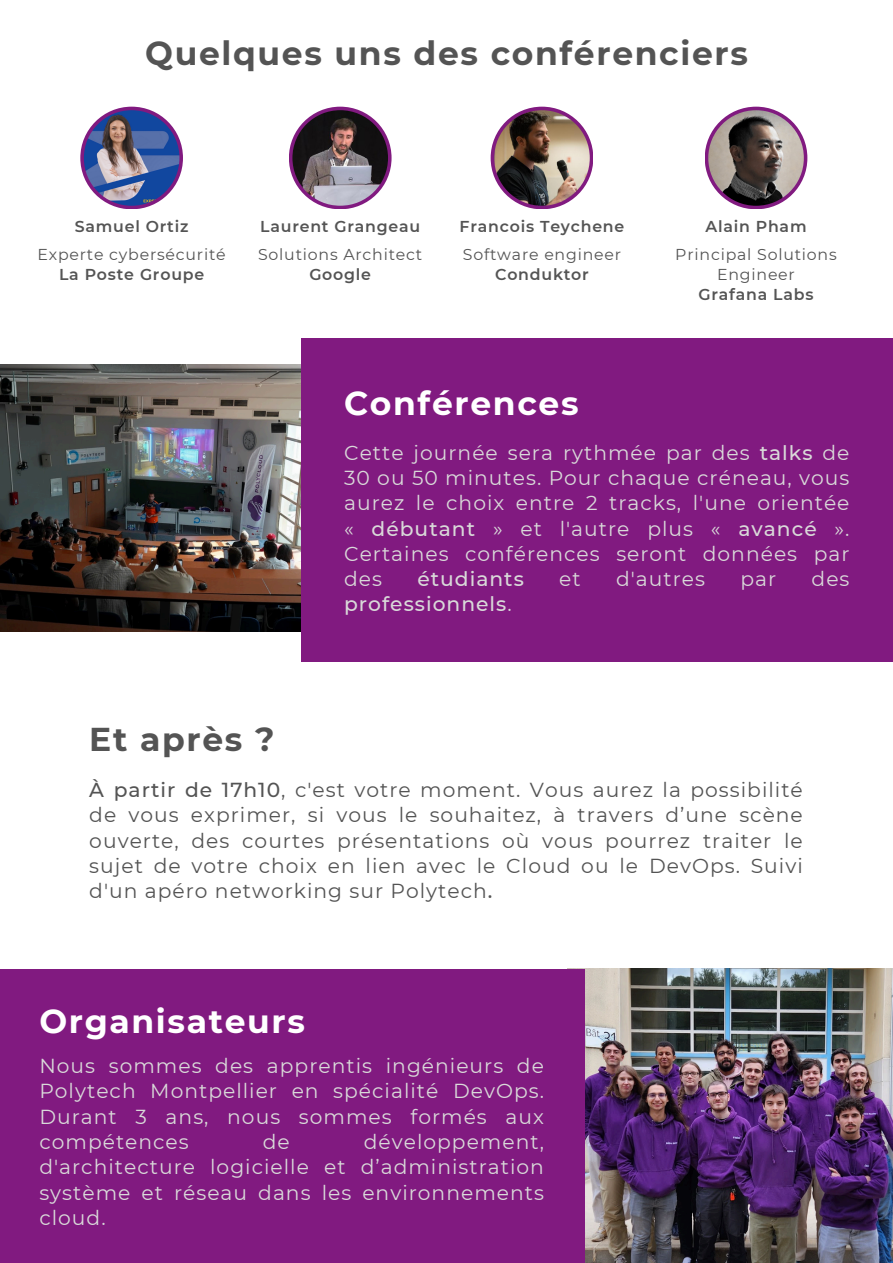
<style>
.page{position:relative;width:893px;height:1263px;background:#fff}
.page>*{position:absolute;margin:0;border:0;box-sizing:border-box;transform-origin:0 0}
.t1{font:700 33px "Montserrat";letter-spacing:.05em;color:#545454}
.t2{font:700 33px "Montserrat";letter-spacing:.05em;color:#fff}
.t3{font:20.25px/25.3px "Montserrat";letter-spacing:.05em;color:#d9d9d9;text-align:justify}
.t4{font:20.25px/25.3px "Montserrat";letter-spacing:.05em;color:#545454;text-align:justify}
.t5{font:500 20.25px "Montserrat";letter-spacing:.05em;color:#d9d9d9}
.t6{font:600 15.75px "Montserrat";letter-spacing:.05em;color:#545454}
.t7{font:15.75px/19.6px "Montserrat";letter-spacing:.05em;color:#545454;text-align:center}
.s1{font-weight:500}
.s2{font-weight:400}
</style>
<div class="page">
<img style="left:584px;top:969px;width:309px;height:294px">
<div style="left:0;top:969px;width:584px;height:294px;background:#811a80"></div>
<img style="left:0;top:365px;width:301px;height:266px">
<div style="left:301px;top:338px;width:592px;height:324px;background:#811a80"></div>
<svg style="left:80px;top:107px;width:103px;height:102px"></svg>
<img style="left:84px;top:110px;width:95px;height:96px;border-radius:50%">
<div style="left:289px;top:107px;width:102px;height:102px;background:#811a80;border-radius:50%"></div>
<img style="left:292px;top:110px;width:96px;height:96px;border-radius:50%">
<svg style="left:490px;top:107px;width:103px;height:102px"></svg>
<img style="left:494px;top:110px;width:96px;height:96px;border-radius:50%">
<svg style="left:704px;top:107px;width:103px;height:102px"></svg>
<img style="left:708px;top:110px;width:96px;height:96px;border-radius:50%">
<p class="t1" style="left:145px;top:33px;width:604px">Quelques uns des conférenciers</p>
<p class="t6" style="left:75px;top:217px;width:115px">Samuel Ortiz</p>
<p class="t7" style="left:37px;top:245px;width:190px">Experte cybersécurité</p>
<p class="t6" style="left:59px;top:265px;width:147px">La Poste Groupe</p>
<p class="t6" style="left:260px;top:217px;width:161px">Laurent Grangeau</p>
<p class="t7" style="left:258px;top:245px;width:166px">Solutions Architect</p>
<p class="t6" style="left:309px;top:265px;width:63px">Google</p>
<p class="t6" style="left:459px;top:217px;width:166px">Francois Teychene</p>
<p class="t7" style="left:463px;top:245px;width:160px">Software engineer</p>
<p class="t6" style="left:495px;top:265px;width:95px">Conduktor</p>
<p class="t6" style="left:705px;top:217px;width:103px">Alain Pham</p>
<p class="t7" style="left:675px;top:245px;width:163px">Principal Solutions<br>Engineer</p>
<h1 class="t6" style="left:698px;top:284px;width:116px">Grafana Labs</h1>
<h1 class="t2" style="left:344px;top:383px;width:236px">Conférences</h1>
<h2 class="t3" style="left:344px;top:440px;width:507px">Cette journée sera rythmée par des <span class="s1">talks</span> de 30 ou 50 minutes. Pour chaque créneau, vous aurez le choix entre 2 tracks, l'une orientée « <span class="s1">débutant</span> » et l'autre plus « <span class="s1">avancé</span> ».<br>Certaines conférences seront données par des</h2>
<h2 class="t5" style="left:417px;top:566px;width:108px">étudiants</h2>
<h2 class="t3" style="left:559px;top:566px;width:23px">et</h2>
<h2 class="t3" style="left:616px;top:566px;width:90px">d'autres</h2>
<h2 class="t3" style="left:740px;top:566px;width:37px">par</h2>
<h2 class="t3" style="left:811px;top:566px;width:39px">des</h2>
<h2 class="t5" style="left:344px;top:592px;width:169px">professionnels<span class="s2">.</span></h2>
<h2 class="t1" style="left:89px;top:719px;width:187px">Et après ?</h2>
<h1 class="t4" style="left:89px;top:777px;width:715px"><span class="s1">À partir de 17h10</span>, c'est votre moment. Vous aurez la possibilité de vous exprimer, si vous le souhaitez, à travers d’une scène ouverte, des courtes présentations où vous pourrez traiter le sujet de votre choix en lien avec le Cloud ou le DevOps. Suivi d'un apéro networking sur Polytech<span class="s1">.</span></h1>
<p class="t2" style="left:39px;top:1001px;width:267px">Organisateurs</p>
<h2 class="t3" style="left:39px;top:1053px;width:506px">Nous sommes des apprentis ingénieurs de Polytech Montpellier en spécialité DevOps.<br>Durant 3 ans, nous sommes formés aux compétences</h2>
<h2 class="t3" style="left:39px;top:1129px;width:506px;text-indent:324px">développement, d'architecture logicielle et d’administration système et réseau dans les environnements cloud.</h2>
<h2 class="t3" style="left:263px;top:1129px;width:28px">de</h2>
</div>
